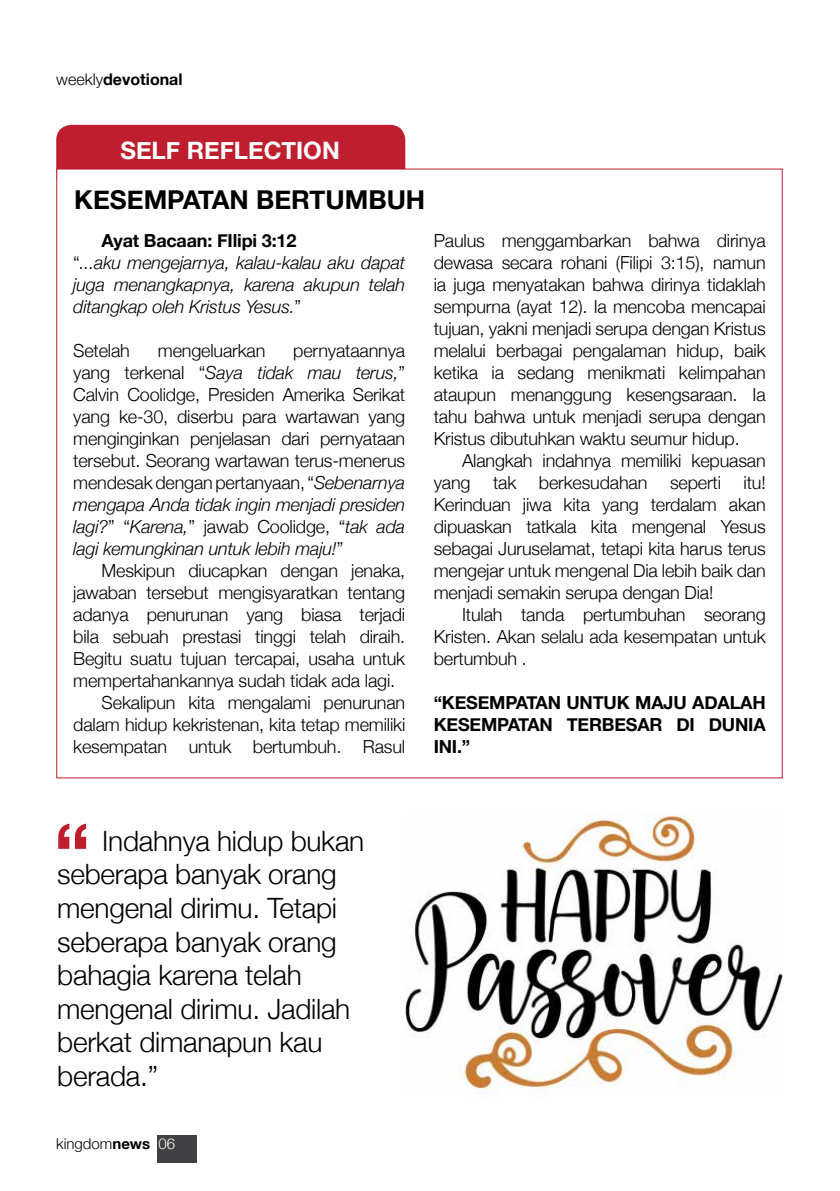
<style>
.page{position:relative;width:840px;height:1191px;background:#fff}
.page>*{position:absolute;margin:0;border:0;box-sizing:border-box;transform-origin:0 0}
.t1{font:300 28px/33.6px "Helvetica Neue";letter-spacing:-.01em;color:#000}
.t2{font:700 26px "Helvetica Neue";color:#000}
.t3{font:700 24px "Helvetica Neue";color:#fff}
.t4{font:300 18px/22px "Helvetica Neue";letter-spacing:-.01em;color:#000;text-align:justify}
.t5{font:italic 300 18px/22px "Helvetica Neue";letter-spacing:-.01em;color:#000}
.t6{font:700 18px/22px "Helvetica Neue";letter-spacing:-.01em;color:#000;text-align:justify}
.t7{font:700 16px "Helvetica Neue";color:#000}
.t8{font:300 15px "Helvetica Neue";color:#000}
.s1{font-weight:300}
.s2{font-weight:700;font-style:normal}
.s3{font-style:normal}
.s4{font-style:italic}
.s5{font-weight:700}
.s6{color:#fff}
</style>
<div class="page">
<div style="left:158px;top:1135px;width:39px;height:27px;background:#414042"></div>
<div style="left:57px;top:126px;width:347px;height:64px;background:#be1e2d;border-radius:14px"></div>
<div style="left:56px;top:125px;width:349px;height:66px;border:2px solid #be1e2d;border-radius:14px"></div>
<div style="left:56px;top:168px;width:726px;height:610px;background:#fff;border:1px solid #be1e2d"></div>
<svg style="left:58px;top:823px;width:28px;height:26px"></svg>
<img style="left:405px;top:814px;width:377px;height:280px">
<p class="t7" style="left:56px;top:67px;width:128px"><span class="s1">weekly</span>devotional</p>
<h3 class="t3" style="left:120px;top:131px;width:16px">sel</h3>
<h3 class="t3" style="left:166px;top:131px;width:172px">f reflection</h3>
<h2 class="t2" style="left:74px;top:179px;width:352px">KESEMPATAN BERTUMBUH</h2>
<p class="t5" style="left:73px;top:228px;width:333px;text-indent:28px"><span class="s2">Ayat Bacaan: FIlipi 3:12<br></span><span class="s3">“</span>...aku mengejarnya, kalau-kalau aku dapat juga menangkapnya, karena akupun telah ditangkap oleh Kristus Yesus.<span class="s3">”</span></p>
<p class="t4" style="left:73px;top:338px;width:58px">Setelah</p>
<p class="t4" style="left:158px;top:338px;width:109px">mengeluarkan</p>
<p class="t4" style="left:73px;top:338px;width:333px;text-indent:220px">pernyataannya yang terkenal “<span class="s4">Saya tidak mau terus,</span>” Calvin Coolidge, Presiden Amerika Serikat yang ke-30, diserbu para wartawan yang menginginkan penjelasan dari pernyataan tersebut. Seorang wartawan terus-menerus mendesak dengan pertanyaan, “<span class="s4">Sebenarnya mengapa Anda tidak ingin menjadi presiden lagi?</span>” “<span class="s4">Karena,</span>” jawab Coolidge, “<span class="s4">tak ada lagi kemungkinan untuk lebih maju!</span>”</p>
<p class="t4" style="left:102px;top:558px;width:305px">Meskipun diucapkan dengan jenaka,</p>
<p class="t4" style="left:73px;top:580px;width:333px">jawaban tersebut mengisyaratkan tentang</p>
<p class="t4" style="left:73px;top:602px;width:333px">adanya penurunan yang biasa terjadi</p>
<p class="t4" style="left:73px;top:624px;width:333px">bila sebuah prestasi tinggi telah diraih.</p>
<p class="t4" style="left:73px;top:646px;width:333px">Begitu suatu tujuan tercapai, usaha untuk</p>
<p class="t4" style="left:73px;top:668px;width:323px">mempertahankannya sudah tidak ada lagi.</p>
<p class="t4" style="left:102px;top:690px;width:305px">Sekalipun kita mengalami penurunan</p>
<p class="t4" style="left:73px;top:712px;width:333px">dalam hidup kekristenan, kita tetap memiliki</p>
<p class="t4" style="left:73px;top:734px;width:333px">kesempatan untuk bertumbuh. Rasul</p>
<p class="t4" style="left:433px;top:228px;width:333px">Paulus menggambarkan bahwa dirinya dewasa secara rohani (Filipi 3:15), namun ia juga menyatakan bahwa dirinya tidaklah sempurna (ayat 12). Ia mencoba mencapai tujuan, yakni menjadi serupa dengan Kristus melalui berbagai pengalaman hidup, baik ketika ia sedang menikmati kelimpahan ataupun menanggung kesengsaraan. Ia tahu bahwa untuk menjadi serupa dengan Kristus dibutuhkan waktu seumur hidup.</p>
<p class="t4" style="left:433px;top:448px;width:333px;text-indent:28px">Alangkah indahnya memiliki kepuasan yang</p>
<p class="t4" style="left:433px;top:470px;width:333px;text-indent:310px">itu!<br>Kerinduan jiwa kita yang terdalam akan dipuaskan tatkala kita mengenal Yesus sebagai Juruselamat, tetapi kita harus terus mengejar untuk mengenal Dia lebih baik dan menjadi semakin serupa dengan Dia!</p>
<p class="t4" style="left:433px;top:602px;width:333px;text-indent:28px">Itulah tanda pertumbuhan seorang Kristen. Akan selalu ada kesempatan untuk bertumbuh .</p>
<p class="t6" style="left:433px;top:692px;width:333px">“KESEMPATAN UNTUK MAJU ADALAH KESEMPATAN TERBESAR DI DUNIA INI.”</p>
<p class="t4" style="left:493px;top:470px;width:25px">tak</p>
<p class="t4" style="left:538px;top:470px;width:110px">berkesudahan</p>
<p class="t4" style="left:669px;top:470px;width:52px">seperti</p>
<h1 class="t1" style="left:57px;top:822px;width:308px;text-indent:45px">Indahnya hidup bukan seberapa banyak orang mengenal dirimu. Tetapi seberapa banyak orang bahagia karena telah mengenal dirimu. Jadilah berkat dimanapun kau berada.”</h1>
<p class="t8" style="left:56px;top:1131px;width:120px">kingdom<span class="s5">news</span> <span class="s6">06</span></p>
</div>
